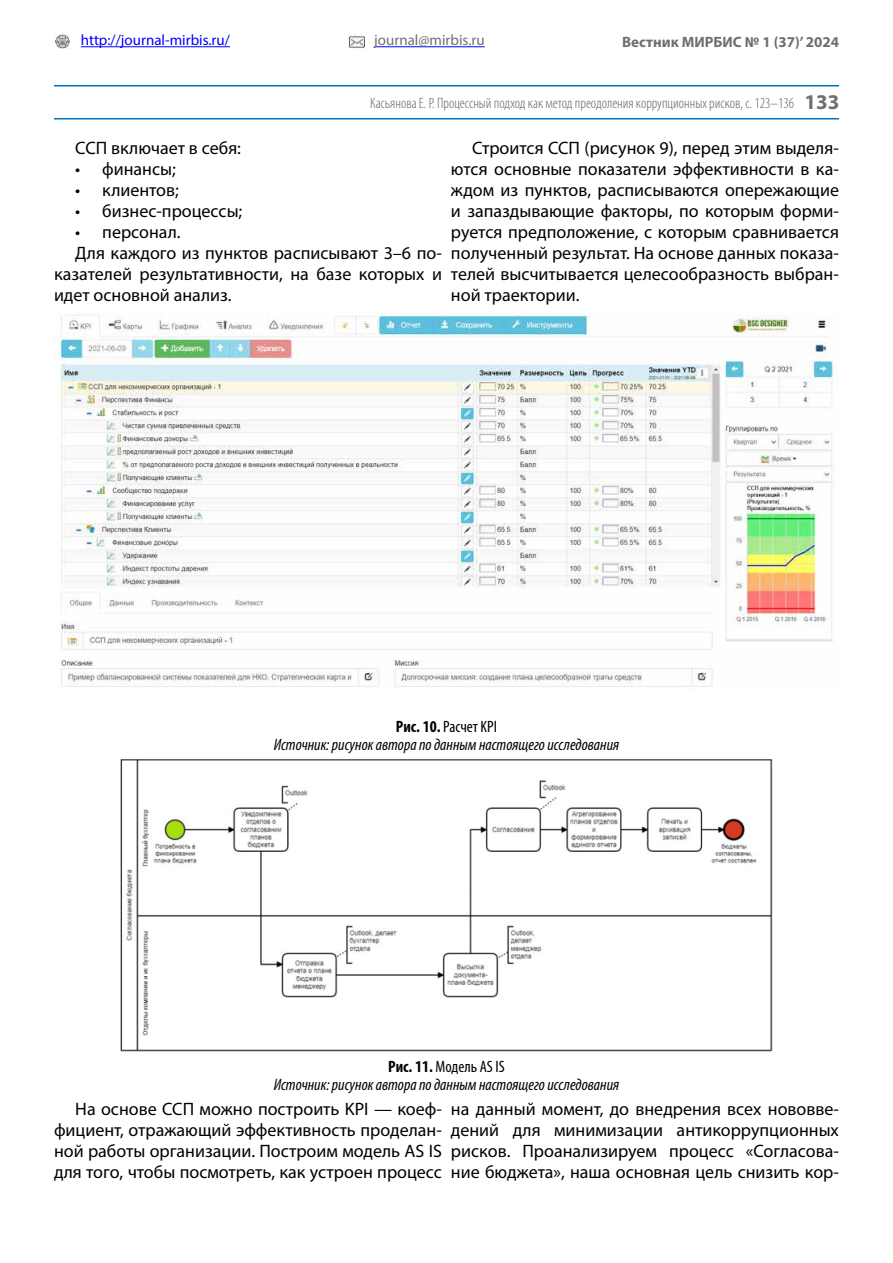
<style>
.page{position:relative;width:893px;height:1263px;background:#fff}
.page>*{position:absolute;margin:0;border:0;box-sizing:border-box;transform-origin:0 0}
.t1{font:18px/21px "Myriad Pro";color:#000;text-align:justify}
.t2{font:italic condensed 16.5px/18.1px "Myriad Pro";color:#000;text-align:center}
.t3{font:300 condensed 15px "Myriad Pro";color:#636363}
.t4{font:15px "Myriad Pro";color:#00f}
.t5{font:700 15px "Myriad Pro";color:#6f6f6f}
.t6{font:15px "Myriad Pro";color:#6f6f6f}
.s1{font-weight:700;font-stretch:normal;font-size:21px;color:#6f6f6f}
.s2{font-weight:700;font-style:normal}
.s3{font-style:normal}
</style>
<div class="page">
<hr style="left:54px;top:118px;width:785px;height:1px;background:#0070c0">
<img style="left:55px;top:34px;width:15px;height:15px">
<img style="left:349px;top:34px;width:16px;height:15px">
<hr style="left:81px;top:46px;width:149px;height:1px;background:#00f">
<hr style="left:374px;top:46px;width:111px;height:1px;background:#00f">
<hr style="left:54px;top:85px;width:785px;height:1px;background:#0070c0">
<img style="left:56px;top:311px;width:780px;height:376px">
<img style="left:120px;top:760px;width:653px;height:292px">
<p class="t4" style="left:81px;top:31px;width:151px">http://journal-mirbis.ru/</p>
<p class="t6" style="left:374px;top:31px;width:112px">journal@mirbis.ru</p>
<p class="t5" style="left:622px;top:32px;width:218px">Вестник МИРБИС № 1 (37)’ 2024</p>
<p class="t3" style="left:370px;top:94px;width:471px">Касьянова Е. Р. Процессный подход как метод преодоления коррупционных рисков, c. 123–136 <span class="s1">133</span></p>
<p class="t1" style="left:75px;top:137px;width:167px">ССП включает в себя:</p>
<p class="t1" style="left:75px;top:158px;width:102px">• финансы;</p>
<p class="t1" style="left:75px;top:179px;width:105px">• клиентов;</p>
<p class="t1" style="left:75px;top:200px;width:169px">• бизнес-процессы;</p>
<p class="t1" style="left:75px;top:221px;width:107px">• персонал.</p>
<p class="t1" style="left:75px;top:242px;width:368px">Для каждого из пунктов расписывают 3–6 по-</p>
<p class="t1" style="left:54px;top:263px;width:389px">казателей результативности, на базе которых и</p>
<p class="t1" style="left:54px;top:284px;width:179px">идет основной анализ.</p>
<p class="t1" style="left:451px;top:137px;width:389px;text-indent:21px">Строится ССП (рисунок 9), перед этим выделя&shy;ются основные показатели эффективности в ка&shy;ждом из пунктов, расписываются опережающие и запаздывающие факторы, по которым форми&shy;руется предположение, с которым сравнивается полученный результат. На основе данных показа&shy;телей высчитывается целесообразность выбран&shy;ной траектории.</p>
<p class="t2" style="left:274px;top:717px;width:347px"><span class="s2">Рис. 10.</span> <span class="s3">Расчет KPI<br></span>Источник: рисунок автора по данным настоящего исследования</p>
<p class="t2" style="left:274px;top:1057px;width:347px"><span class="s2">Рис. 11.</span> <span class="s3">Модель AS IS<br></span>Источник: рисунок автора по данным настоящего исследования</p>
<p class="t1" style="left:54px;top:1098px;width:389px;text-indent:21px">На основе ССП можно построить KPI — коеф&shy;фициент, отражающий эффективность проделан&shy;ной работы организации. Построим модель AS IS для того, чтобы посмотреть, как устроен процесс</p>
<p class="t1" style="left:451px;top:1098px;width:389px">на данный момент, до внедрения всех нововве&shy;дений для минимизации антикоррупционных рисков. Проанализируем процесс «Согласова&shy;ние бюджета», наша основная цель снизить кор-</p>
</div>
